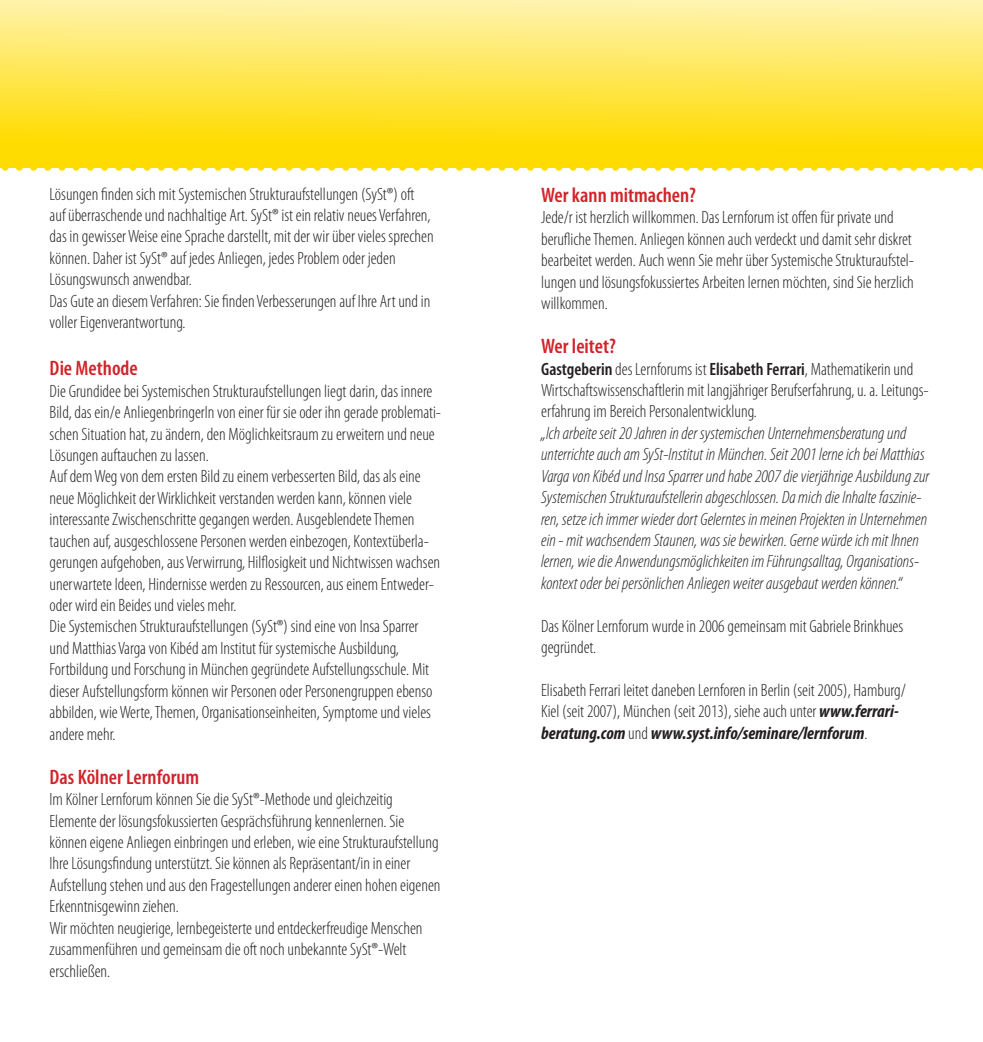
<style>
.page{position:relative;width:983px;height:1042px;background:#fff}
.page>*{position:absolute;margin:0;border:0;box-sizing:border-box;transform-origin:0 0}
.t1{font:600 condensed 21px "Myriad Pro";color:#d1232a}
.t2{font:300 condensed 17.85px/21.3px "Myriad Pro";color:#231f20}
.t3{font:italic 300 condensed 17.85px/21.3px "Myriad Pro";color:#231f20}
.s1{font-weight:600}
.s2{font-weight:700;font-style:italic}
</style>
<div class="page">
<div style="left:0;top:0;width:982px;height:167px;background:linear-gradient(to bottom,#fff3ad,#ffd900)"></div>
<svg style="left:0;top:164px;width:983px;height:7px"></svg>
<p class="t2" style="left:50px;top:183px;width:385px">Lösungen finden sich mit Systemischen Strukturaufstellungen (SySt®) oft auf überraschende und nachhaltige Art. SySt® ist ein relativ neues Verfahren, das in gewisser Weise eine Sprache darstellt, mit der wir über vieles sprechen können. Daher ist SySt® auf jedes Anliegen, jedes Problem oder jeden Lösungswunsch anwendbar.<br>Das Gute an diesem Verfahren: Sie finden Verbesserungen auf Ihre Art und in voller Eigenverantwortung.</p>
<p class="t1" style="left:50px;top:355px;width:90px">Die Methode</p>
<p class="t2" style="left:50px;top:380px;width:393px">Die Grundidee bei Systemischen Strukturaufstellungen liegt darin, das innere Bild, das ein/e AnliegenbringerIn von einer für sie oder ihn gerade problemati&shy;schen Situation hat, zu ändern, den Möglichkeitsraum zu erweitern und neue Lösungen auftauchen zu lassen.<br>Auf dem Weg von dem ersten Bild zu einem verbesserten Bild, das als eine neue Möglichkeit der Wirklichkeit verstanden werden kann, können viele interessante Zwischenschritte gegangen werden. Ausgeblendete Themen tauchen auf, ausgeschlossene Personen werden einbezogen, Kontextüberla&shy;gerungen aufgehoben, aus Verwirrung, Hilflosigkeit und Nichtwissen wachsen unerwartete Ideen, Hindernisse werden zu Ressourcen, aus einem Entweder&shy;oder wird ein Beides und vieles mehr.<br>Die Systemischen Strukturaufstellungen (SySt®) sind eine von Insa Sparrer und Matthias Varga von Kibéd am Institut für systemische Ausbildung, Fortbildung und Forschung in München gegründete Aufstellungsschule. Mit dieser Aufstellungsform können wir Personen oder Personengruppen ebenso abbilden, wie Werte, Themen, Organisationseinheiten, Symptome und vieles andere mehr.</p>
<p class="t1" style="left:50px;top:764px;width:151px">Das Kölner Lernforum</p>
<p class="t2" style="left:50px;top:788px;width:392px">Im Kölner Lernforum können Sie die SySt®-Methode und gleichzeitig Elemente der lösungsfokussierten Gesprächsführung kennenlernen. Sie können eigene Anliegen einbringen und erleben, wie eine Strukturaufstellung Ihre Lösungsfindung unterstützt. Sie können als Repräsentant/in in einer Aufstellung stehen und aus den Fragestellungen anderer einen hohen eigenen Erkenntnisgewinn ziehen.<br>Wir möchten neugierige, lernbegeisterte und entdeckerfreudige Menschen zusammenführen und gemeinsam die oft noch unbekannte SySt®-Welt erschließen.</p>
<p class="t1" style="left:541px;top:182px;width:156px">Wer kann mitmachen?</p>
<p class="t2" style="left:541px;top:207px;width:374px">Jede/r ist herzlich willkommen. Das Lernforum ist offen für private und berufliche Themen. Anliegen können auch verdeckt und damit sehr diskret bearbeitet werden. Auch wenn Sie mehr über Systemische Strukturaufstel&shy;lungen und lösungsfokussiertes Arbeiten lernen möchten, sind Sie herzlich willkommen.</p>
<p class="t1" style="left:541px;top:333px;width:76px">Wer leitet?</p>
<p class="t2" style="left:541px;top:358px;width:389px"><span class="s1">Gastgeberin</span> des Lernforums ist <span class="s1">Elisabeth Ferrari</span>, Mathematikerin und<br>Wirtschaftswissenschaftlerin mit langjähriger Berufserfahrung, u. a. Leitungs&shy;erfahrung im Bereich Personalentwicklung.</p>
<p class="t3" style="left:541px;top:422px;width:390px">„Ich arbeite seit 20 Jahren in der systemischen Unternehmensberatung und unterrichte auch am SySt-Institut in München. Seit 2001 lerne ich bei Matthias Varga von Kibéd und Insa Sparrer und habe 2007 die vierjährige Ausbildung zur Systemischen Strukturaufstellerin abgeschlossen. Da mich die Inhalte faszinie&shy;ren, setze ich immer wieder dort Gelerntes in meinen Projekten in Unternehmen ein - mit wachsendem Staunen, was sie bewirken. Gerne würde ich mit Ihnen lernen, wie die Anwendungsmöglichkeiten im Führungsalltag, Organisations&shy;kontext oder bei persönlichen Anliegen weiter ausgebaut werden können.“</p>
<p class="t2" style="left:541px;top:615px;width:363px">Das Kölner Lernforum wurde in 2006 gemeinsam mit Gabriele Brinkhues gegründet.</p>
<p class="t2" style="left:541px;top:679px;width:366px">Elisabeth Ferrari leitet daneben Lernforen in Berlin (seit 2005), Hamburg/<br>Kiel (seit 2007), München (seit 2013), siehe auch unter <span class="s2">www.ferrari&shy;beratung.com</span> und <span class="s2">www.syst.info/seminare/lernforum</span>.</p>
</div>
